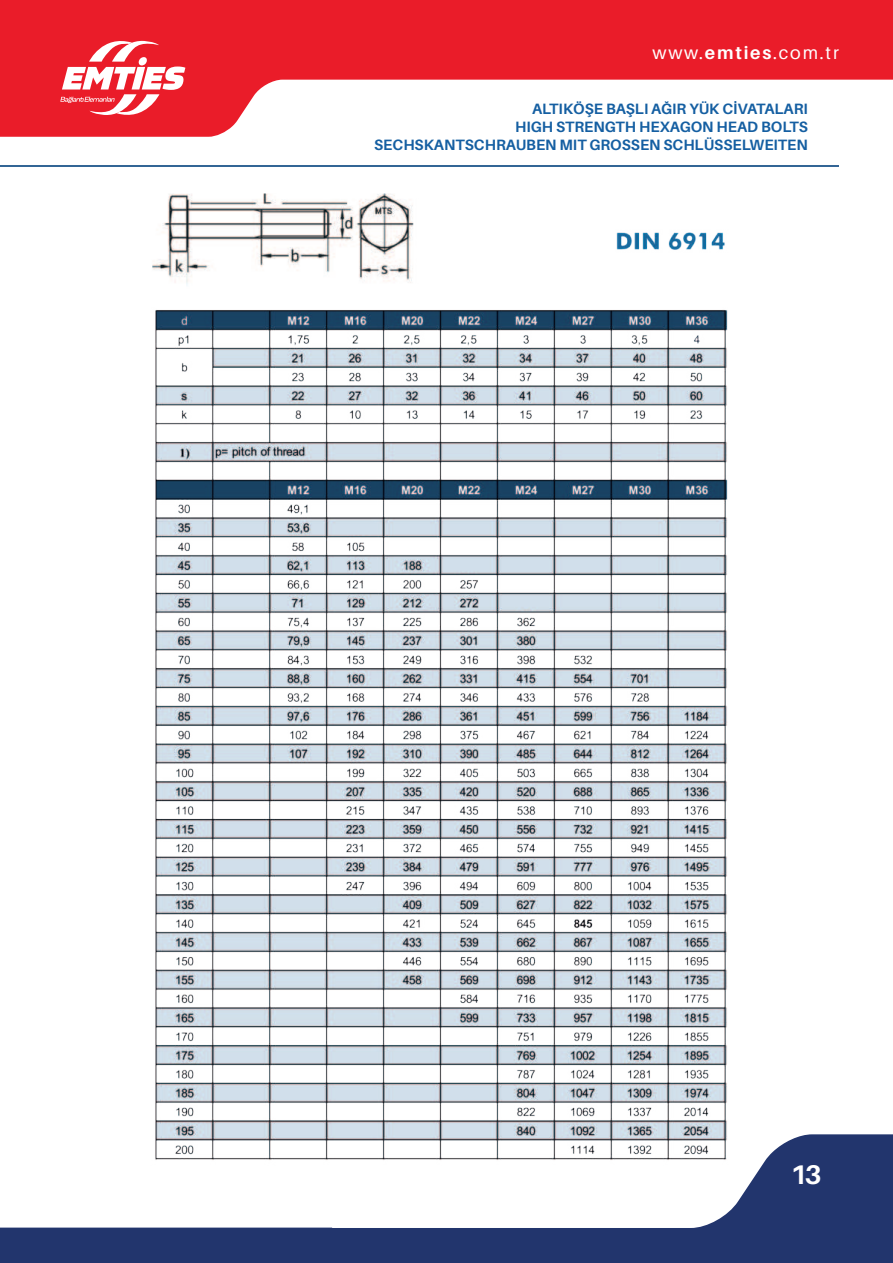
<style>
.page{position:relative;width:893px;height:1263px;background:#fff}
.page>*{position:absolute;margin:0;border:0;box-sizing:border-box;transform-origin:0 0}
.t1{font:700 27px "Aileron";color:#fff}
.t2{font:18px "Aileron";letter-spacing:.1em;color:#fff}
.t3{font:700 15px/18px "Aileron";color:#155fa2;text-align:right}
.s1{font-weight:700}
</style>
<div class="page">
<svg style="left:0;top:32px;width:893px;height:105px;fill:#ea1c29"></svg>
<svg style="left:332px;top:1134px;width:561px;height:129px;fill:#22356d"></svg>
<div style="left:0;top:1227px;width:332px;height:36px;background:#22356d"></div>
<div style="left:0;top:0;width:893px;height:32px;background:#ea1c29"></div>
<svg style="left:60px;top:34px;width:125px;height:88px"></svg>
<img style="left:152px;top:193px;width:654px;height:985px">
<hr style="left:0;top:165px;width:839px;height:2px;background:#336595">
<p class="t2" style="left:652px;top:42px;width:188px">www.<span class="s1">emties</span>.com.tr</p>
<p class="t3" style="left:374px;top:100px;width:435px">ALTIKÖŞE BAŞLI AĞIR YÜK CİVATALARI<br>HIGH STRENGTH HEXAGON HEAD BOLTS<br>SECHSKANTSCHRAUBEN MIT GROSSEN SCHLÜSSELWEITEN</p>
<h1 class="t1" style="left:790px;top:1160px;width:33px">13</h1>
</div>
